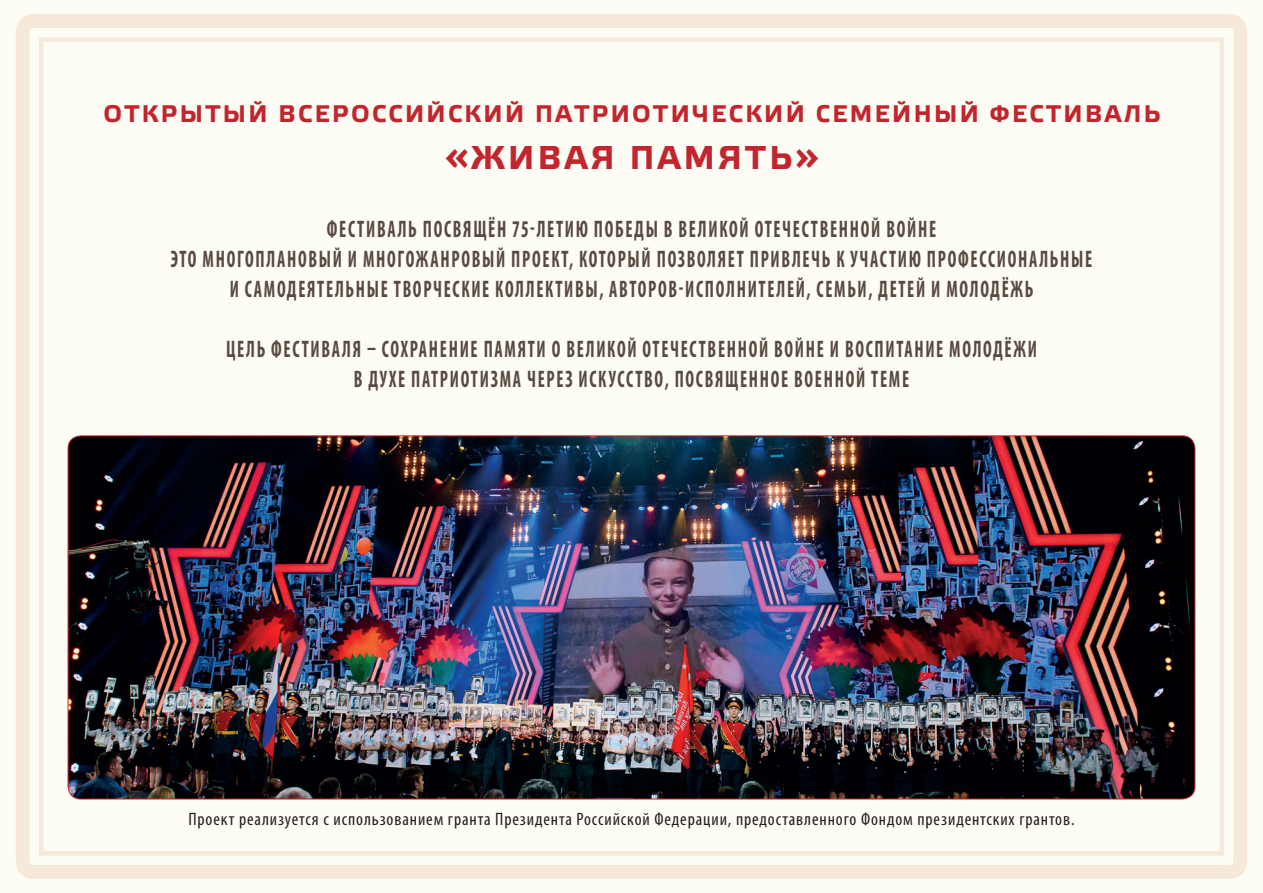
<style>
.page{position:relative;width:1263px;height:893px;background:#fdfcf5}
.page>*{position:absolute;margin:0;border:0;box-sizing:border-box;transform-origin:0 0}
.t1{font:700 33px "Elektra Text Pro";letter-spacing:.1em;color:#c2252d}
.t2{font:700 condensed 24px/30px "Myriad Pro";letter-spacing:.095em;color:#594a41;text-align:center;scale:.75 1}
.t3{font:700 24px "Elektra Text Pro";letter-spacing:.1em;color:#c2252d}
.t4{font:condensed 18px "Myriad Pro";letter-spacing:.05em;color:#231f20}
</style>
<div class="page">
<div style="left:16px;top:14px;width:1231px;height:865px;border:14px solid #e9c1a1;border-radius:11px"></div>
<div style="left:39px;top:37px;width:1185px;height:819px;border:5px solid #e9c1a1"></div>
<img style="left:68px;top:436px;width:1127px;height:363px">
<p class="t3" style="left:103px;top:100px;width:1058px">ОТКРЫТЫЙ ВСЕРОССИЙСКИЙ ПАТРИОТИЧЕСКИЙ СЕМЕЙНЫЙ ФЕСТИВАЛЬ</p>
<h1 class="t1" style="left:445px;top:139px;width:375px">«ЖИВАЯ ПАМЯТЬ»</h1>
<p class="t2" style="left:171px;top:213px;width:1230px">ФЕСТИВАЛЬ ПОСВЯЩЁН 75-ЛЕТИЮ ПОБЕДЫ В ВЕЛИКОЙ ОТЕЧЕСТВЕННОЙ ВОЙНЕ<br>ЭТО МНОГОПЛАНОВЫЙ И МНОГОЖАНРОВЫЙ ПРОЕКТ, КОТОРЫЙ ПОЗВОЛЯЕТ ПРИВЛЕЧЬ К УЧАСТИЮ ПРОФЕССИОНАЛЬНЫЕ<br>И САМОДЕЯТЕЛЬНЫЕ ТВОРЧЕСКИЕ КОЛЛЕКТИВЫ, АВТОРОВ-ИСПОЛНИТЕЛЕЙ, СЕМЬИ, ДЕТЕЙ И МОЛОДЁЖЬ</p>
<p class="t2" style="left:226px;top:333px;width:1082px">ЦЕЛЬ ФЕСТИВАЛЯ – СОХРАНЕНИЕ ПАМЯТИ О ВЕЛИКОЙ ОТЕЧЕСТВЕННОЙ ВОЙНЕ И ВОСПИТАНИЕ МОЛОДЁЖИ<br>В ДУХЕ ПАТРИОТИЗМА ЧЕРЕЗ ИСКУССТВО, ПОСВЯЩЕННОЕ ВОЕННОЙ ТЕМЕ</p>
<p class="t4" style="left:188px;top:808px;width:888px">Проект реализуется с использованием гранта Президента Российской Федерации, предоставленного Фондом президентских грантов.</p>
</div>
